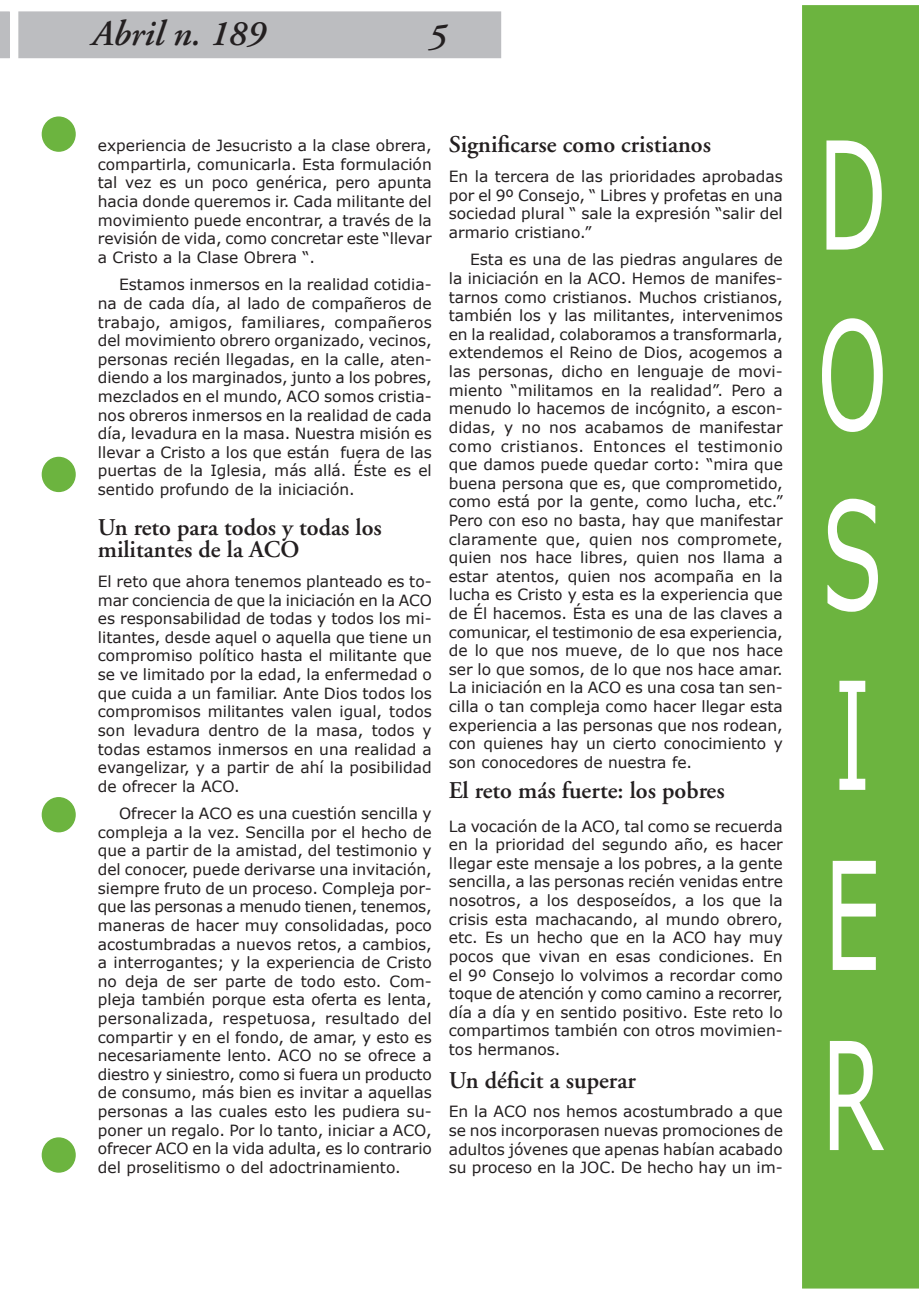
<style>
.page{position:relative;width:919px;height:1289px;background:#fff}
.page>*{position:absolute;margin:0;border:0;box-sizing:border-box;transform-origin:0 0}
.t1{font:150px/180px "Verdana";color:#fff;text-align:justify;scale:.6 1}
.t2{font:italic 600 36px "Adobe Garamond";color:#231f20}
.tercer_titulo{font:600 24px/22.6px "Adobe Garamond";color:#231f20}
.texto{font:15.45px/18.6px "Verdana";color:#231f20;text-align:justify}
</style>
<div class="page">
<svg style="left:0;top:11px;width:10px;height:47px"></svg>
<div style="left:802px;top:6px;width:116px;height:1281px;background:#6cb43f"></div>
<div style="left:802px;top:5px;width:116px;height:1283px;border:2px solid #6cb43f"></div>
<div style="left:18px;top:11px;width:483px;height:47px;background:#bcbdc0;border:2px solid #bcbdc0"></div>
<div style="left:42px;top:117px;width:33px;height:34px;background:#6cb43f;border-radius:50%"></div>
<div style="left:42px;top:116px;width:34px;height:36px;border:2px solid #6cb43f;border-radius:50%"></div>
<div style="left:42px;top:457px;width:33px;height:34px;background:#6cb43f;border-radius:50%"></div>
<div style="left:42px;top:457px;width:34px;height:35px;border:2px solid #6cb43f;border-radius:50%"></div>
<div style="left:42px;top:797px;width:33px;height:34px;background:#6cb43f;border-radius:50%"></div>
<div style="left:42px;top:797px;width:34px;height:35px;border:2px solid #6cb43f;border-radius:50%"></div>
<div style="left:42px;top:1138px;width:33px;height:33px;background:#6cb43f;border-radius:50%"></div>
<div style="left:42px;top:1137px;width:34px;height:35px;border:2px solid #6cb43f;border-radius:50%"></div>
<h2 class="t2" style="left:92px;top:14px;width:175px">Abril n. 189</h2>
<h2 class="t2" style="left:428px;top:17px;width:20px">5</h2>
<p class="texto" style="left:98px;top:136px;width:335px">experiencia de Jesucristo a la clase obrera, compartirla, comunicarla. Esta formulación tal vez es un poco genérica, pero apunta hacia donde queremos ir. Cada militante del movimiento puede encontrar, a través de la revisión de vida, como concretar este “llevar a Cristo a la Clase Obrera “.</p>
<p class="texto" style="left:98px;top:275px;width:335px;text-indent:21px">Estamos inmersos en la realidad cotidia&shy;na de cada día, al lado de compañeros de trabajo, amigos, familiares, compañeros del movimiento obrero organizado, vecinos, personas recién llegadas, en la calle, aten&shy;diendo a los marginados, junto a los pobres, mezclados en el mundo, ACO somos cristia&shy;nos obreros inmersos en la realidad de cada día, levadura en la masa. Nuestra misión es llevar a Cristo a los que están fuera de las puertas de la Iglesia, más allá. Éste es el sentido profundo de la iniciación.</p>
<p class="tercer_titulo" style="left:98px;top:516px;width:285px">Un reto para todos y todas los militantes de la ACO</p>
<p class="texto" style="left:98px;top:571px;width:335px">El reto que ahora tenemos planteado es to&shy;mar conciencia de que la iniciación en la ACO es responsabilidad de todas y todos los mi&shy;litantes, desde aquel o aquella que tiene un compromiso político hasta el militante que se ve limitado por la edad, la enfermedad o que cuida a un familiar. Ante Dios todos los compromisos militantes valen igual, todos son levadura dentro de la masa, todos y todas estamos inmersos en una realidad a evangelizar, y a partir de ahí la posibilidad de ofrecer la ACO.</p>
<p class="texto" style="left:98px;top:803px;width:335px;text-indent:21px">Ofrecer la ACO es una cuestión sencilla y compleja a la vez. Sencilla por el hecho de que a partir de la amistad, del testimonio y del conocer, puede derivarse una invitación, siempre fruto de un proceso. Compleja por&shy;que las personas a menudo tienen, tenemos, maneras de hacer muy consolidadas, poco acostumbradas a nuevos retos, a cambios, a interrogantes; y la experiencia de Cristo no deja de ser parte de todo esto. Com&shy;pleja también porque esta oferta es lenta, personalizada, respetuosa, resultado del compartir y en el fondo, de amar, y esto es necesariamente lento. ACO no se ofrece a diestro y siniestro, como si fuera un producto de consumo, más bien es invitar a aquellas personas a las cuales esto les pudiera su&shy;poner un regalo. Por lo tanto, iniciar a ACO, ofrecer ACO en la vida adulta, es lo contrario del proselitismo o del adoctrinamiento.</p>
<p class="tercer_titulo" style="left:449px;top:134px;width:264px">Significarse como cristianos</p>
<p class="texto" style="left:449px;top:167px;width:335px">En la tercera de las prioridades aprobadas por el 9º Consejo, “ Libres y profetas en una sociedad plural “ sale la expresión “salir del armario cristiano.”</p>
<p class="texto" style="left:449px;top:250px;width:335px;text-indent:21px">Esta es una de las piedras angulares de la iniciación en la ACO. Hemos de manifes&shy;tarnos como cristianos. Muchos cristianos, también los y las militantes, intervenimos en la realidad, colaboramos a transformarla, extendemos el Reino de Dios, acogemos a las personas, dicho en lenguaje de movi&shy;miento “militamos en la realidad”. Pero a menudo lo hacemos de incógnito, a escon&shy;didas, y no nos acabamos de manifestar como cristianos. Entonces el testimonio que damos puede quedar corto: “mira que buena persona que es, que comprometido, como está por la gente, como lucha, etc.” Pero con eso no basta, hay que manifestar claramente que, quien nos compromete, quien nos hace libres, quien nos llama a estar atentos, quien nos acompaña en la lucha es Cristo y esta es la experiencia que de Él hacemos. Ésta es una de las claves a comunicar, el testimonio de esa experiencia, de lo que nos mueve, de lo que nos hace ser lo que somos, de lo que nos hace amar.<br>La iniciación en la ACO es una cosa tan sen&shy;cilla o tan compleja como hacer llegar esta experiencia a las personas que nos rodean, con quienes hay un cierto conocimiento y son conocedores de nuestra fe.</p>
<p class="tercer_titulo" style="left:449px;top:779px;width:277px">El reto más fuerte: los pobres</p>
<p class="texto" style="left:449px;top:816px;width:335px">La vocación de la ACO, tal como se recuerda en la prioridad del segundo año, es hacer llegar este mensaje a los pobres, a la gente sencilla, a las personas recién venidas entre nosotros, a los desposeídos, a los que la crisis esta machacando, al mundo obrero, etc. Es un hecho que en la ACO hay muy pocos que vivan en esas condiciones. En el 9º Consejo lo volvimos a recordar como toque de atención y como camino a recorrer, día a día y en sentido positivo. Este reto lo compartimos también con otros movimien&shy;tos hermanos.</p>
<p class="tercer_titulo" style="left:449px;top:1069px;width:188px">Un déficit a superar</p>
<p class="texto" style="left:449px;top:1101px;width:335px">En la ACO nos hemos acostumbrado a que se nos incorporasen nuevas promociones de adultos jóvenes que apenas habían acabado su proceso en la JOC. De hecho hay un im-</p>
<h1 class="t1" style="left:816px;top:100px;width:120px">D O S I E R</h1>
</div>
